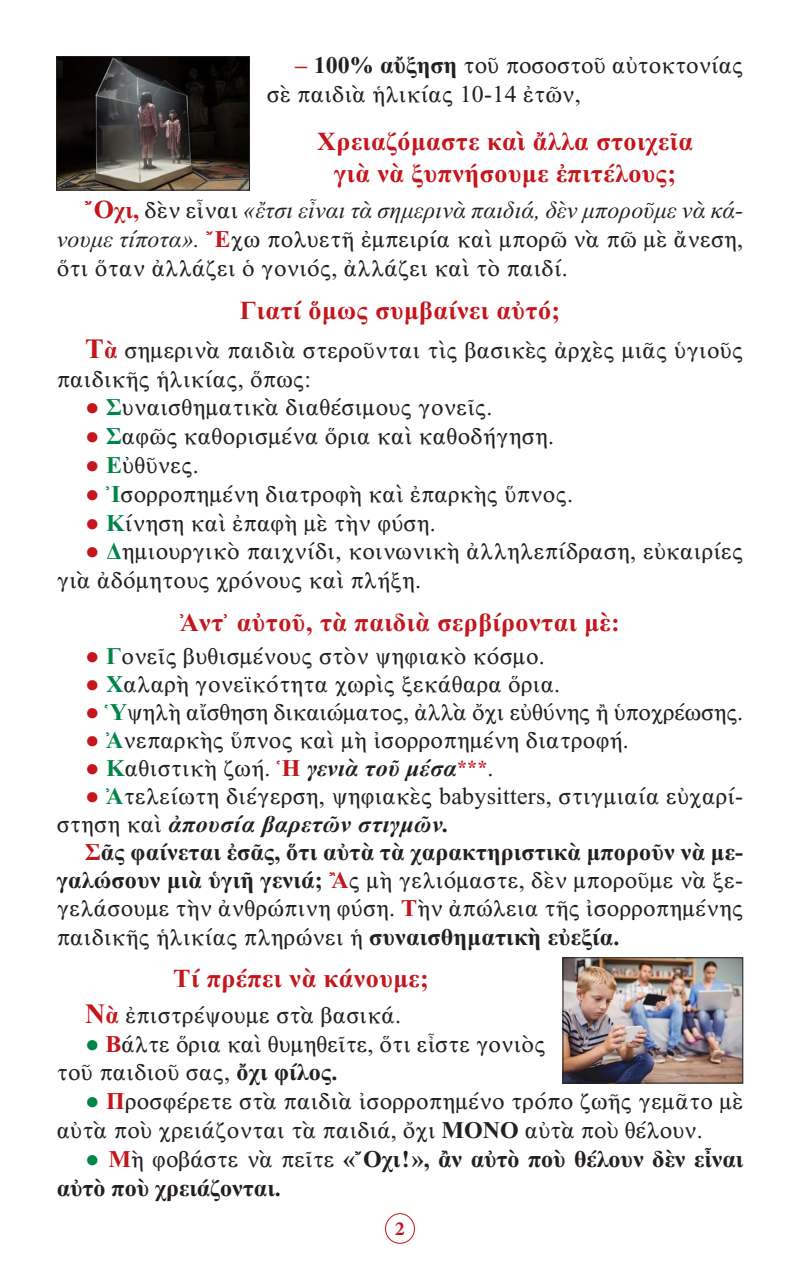
<style>
.page{position:relative;width:800px;height:1270px;background:#fff}
.page>*{position:absolute;margin:0;border:0;box-sizing:border-box;transform-origin:0 0}
.t1{font:26px "CTOS New Times Bold Test 1";letter-spacing:.02em;color:#c4161c}
.t2{font:24px/28.8px "CTOS New Times Roman Test 1";letter-spacing:.01em;color:#231f20}
.t3{font:24px/28.8px "CTOS New Times Bold Test 1";color:#231f20}
.t4{font:24px "CTOS New Times Roman Test 1";letter-spacing:-.01em;color:#231f20}
.t5{font:700 20px "Minion Pro";color:#c4161c}
.s1{font-family:"CTOS New Times Bold Test 1";color:#c4161c}
.s2{font-family:"CTOS New Times Bold Test 1"}
.s3{font-family:"CTOS New Times Bold Test 1";font-size:26px;color:#c4161c}
.s4{font-family:"CTOS New Times Italic Test 1"}
.s5{font-family:"CTOS New Times Bold Test 1";font-size:28px;color:#c4161c}
.s6{color:#c4161c}
.s7{font-family:"CTOS New Times Bold Test 1";color:#008548}
.s8{font-family:"CTOS New Times Bold Italic Test 1"}
.s9{font-family:"CTOS New Times Bold Test 1";font-size:20px;color:#c4161c}
.s10{color:#008548}
.s11{font-family:"CTOS New Times Roman Test 1";color:#008548}
.s12{font-family:"CTOS New Times Roman Test 1"}
</style>
<div class="page">
<div style="left:385px;top:1213px;width:30px;height:31px;border:1px solid #c4161c;border-radius:50%"></div>
<img style="left:58px;top:58px;width:190px;height:130px">
<div style="left:56px;top:56px;width:194px;height:134px;border:1px solid #231f20"></div>
<img style="left:564px;top:959px;width:177px;height:122px">
<div style="left:562px;top:957px;width:181px;height:126px;border:1px solid #231f20"></div>
<p class="t2" style="left:267px;top:51px;width:478px;text-indent:28px"><span class="s1">–</span> <span class="s2">100% αὔξηση</span> τοῦ ποσοστοῦ αὐτοκτονίας σὲ παιδιὰ ἡλικίας 10-14 ἐτῶν,</p>
<p class="t1" style="left:317px;top:127px;width:377px">Χρειαζόμαστε καὶ ἄλλα στοιχεῖα</p>
<p class="t1" style="left:334px;top:158px;width:344px">γιὰ νὰ ξυπνήσουμε ἐπιτέλους;</p>
<p class="t2" style="left:57px;top:196px;width:688px;text-align:justify;text-indent:28px"><span class="s3">Ὄ</span><span class="s1">χι,</span> δὲν εἶναι <span class="s4">«ἔτσι εἶναι τὰ σημερινὰ παιδιά, δὲν μποροῦμε νὰ κά&shy;νουμε τίποτα».</span> <span class="s1">Ἔ</span>χω πολυετῆ ἐμπειρία καὶ μπορῶ νὰ πῶ μὲ ἄνεση, ὅτι ὅταν ἀλλάζει ὁ γονιός, ἀλλάζει καὶ τὸ παιδί.</p>
<p class="t1" style="left:240px;top:295px;width:322px">Γιατί ὅμως συμβαίνει αὐτό;</p>
<p class="t2" style="left:57px;top:335px;width:688px;text-indent:28px"><span class="s5">Τ</span><span class="s1">ὰ</span> σημερινὰ παιδιὰ στεροῦνται τὶς βασικὲς ἀρχὲς μιᾶς ὑγιοῦς παιδικῆς ἡλικίας, ὅπως:</p>
<p class="t2" style="left:85px;top:393px;width:409px"><span class="s6">●</span> <span class="s7">Σ</span>υναισθηματικὰ διαθέσιμους γονεῖς.</p>
<p class="t2" style="left:85px;top:422px;width:470px"><span class="s6">●</span> <span class="s7">Σ</span>αφῶς καθορισμένα ὅρια καὶ καθοδήγηση.</p>
<p class="t2" style="left:85px;top:451px;width:115px"><span class="s6">●</span> <span class="s7">Ε</span>ὐθῦνες.</p>
<p class="t2" style="left:85px;top:479px;width:490px"><span class="s6">●</span> <span class="s7">Ἰ</span>σορροπημένη διατροφὴ καὶ ἐπαρκὴς ὕπνος.</p>
<p class="t2" style="left:85px;top:508px;width:352px"><span class="s6">●</span> <span class="s7">Κ</span>ίνηση καὶ ἐπαφὴ μὲ τὴν φύση.</p>
<p class="t2" style="left:57px;top:537px;width:688px;text-indent:28px"><span class="s6">●</span> <span class="s7">Δ</span>ημιουργικὸ παιχνίδι, κοινωνικὴ ἀλληλεπίδραση, εὐκαιρίες γιὰ ἀδόμητους χρόνους καὶ πλήξη.</p>
<p class="t1" style="left:180px;top:608px;width:441px">Ἀντ᾿ αὐτοῦ, τὰ παιδιὰ σερβίρονται μὲ:</p>
<p class="t2" style="left:85px;top:642px;width:461px"><span class="s6">●</span> <span class="s7">Γ</span>ονεῖς βυθισμένους στὸν ψηφιακὸ κόσμο.</p>
<p class="t2" style="left:85px;top:670px;width:477px"><span class="s6">●</span> <span class="s7">Χ</span>αλαρὴ γονεϊκότητα χωρὶς ξεκάθαρα ὅρια.</p>
<p class="t4" style="left:85px;top:699px;width:660px"><span class="s6">●</span> <span class="s7">Ὑ</span>ψηλὴ αἴσθηση δικαιώματος, ἀλλὰ ὄχι εὐθύνης ἢ ὑποχρέωσης.</p>
<p class="t2" style="left:85px;top:726px;width:545px"><span class="s6">●</span> <span class="s7">Ἀ</span>νεπαρκὴς ὕπνος καὶ μὴ ἰσορροπημένη διατροφή.</p>
<p class="t2" style="left:85px;top:754px;width:410px"><span class="s6">●</span> <span class="s7">Κ</span>αθιστικὴ ζωή. <span class="s1">Ἡ</span> <span class="s8">γενιὰ τοῦ μέσα</span><span class="s9">***</span>.</p>
<p class="t2" style="left:57px;top:782px;width:688px;line-height:28px;text-indent:28px"><span class="s6">●</span> <span class="s7">Ἀ</span>τελείωτη διέγερση, ψηφιακὲς babysitters, στιγμιαία εὐχαρί&shy;στηση καὶ <span class="s8">ἀπουσία βαρετῶν στιγμῶν.</span></p>
<p class="t2" style="left:57px;top:838px;width:688px;line-height:28px;text-align:justify;text-indent:28px"><span class="s1">Σ</span><span class="s2">ᾶς φαίνεται ἐσᾶς, ὅτι αὐτὰ τὰ χαρακτηριστικὰ μποροῦν νὰ με&shy;γαλώσουν μιὰ ὑγιῆ γενιά;</span> <span class="s1">Ἂ</span>ς μὴ γελιόμαστε, δὲν μποροῦμε νὰ ξε&shy;γελάσουμε τὴν ἀνθρώπινη φύση. <span class="s1">Τ</span>ὴν ἀπώλεια τῆς ἰσορροπημένης παιδικῆς ἡλικίας πληρώνει ἡ <span class="s2">συναισθηματικὴ εὐεξία.</span></p>
<p class="t1" style="left:173px;top:964px;width:257px">Τί πρέπει νὰ κάνουμε;</p>
<p class="t2" style="left:85px;top:1000px;width:318px"><span class="s5">Ν</span><span class="s1">ὰ</span> ἐπιστρέψουμε στὰ βασικά.</p>
<p class="t2" style="left:57px;top:1029px;width:490px;text-indent:28px"><span class="s10">●</span> <span class="s1">Β</span>άλτε ὅρια καὶ θυμηθεῖτε, ὅτι εἶστε γονιὸς τοῦ παιδιοῦ σας, <span class="s2">ὄχι φίλος.</span></p>
<p class="t2" style="left:57px;top:1087px;width:688px;text-indent:28px"><span class="s10">●</span> <span class="s1">Π</span>ροσφέρετε στὰ παιδιὰ ἰσορροπημένο τρόπο ζωῆς γεμᾶτο μὲ αὐτὰ ποὺ χρειάζονται τὰ παιδιά, ὄχι <span class="s2">ΜΟΝΟ</span> αὐτὰ ποὺ θέλουν.</p>
<p class="t3" style="left:57px;top:1144px;width:688px;text-indent:28px"><span class="s11">●</span> <span class="s6">Μ</span><span class="s12">ὴ φοβάστε νὰ πεῖτε</span> «Ὄχι!», ἂν αὐτὸ ποὺ θέλουν δὲν εἶναι αὐτὸ ποὺ χρειάζονται.</p>
<p class="t5" style="left:395px;top:1215px;width:11px">2</p>
</div>
